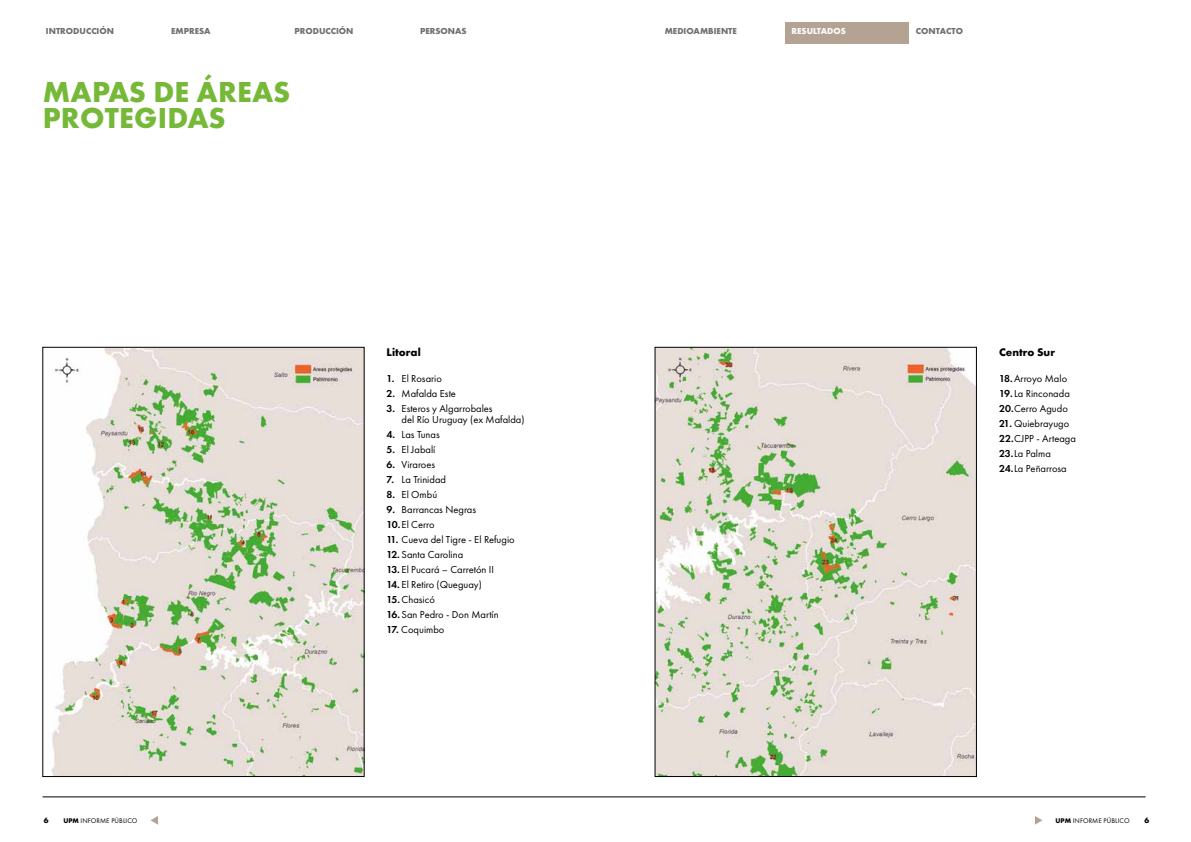
<style>
.page{position:relative;width:1191px;height:842px;background:#fff}
.page>*{position:absolute;margin:0;border:0;box-sizing:border-box;transform-origin:0 0}
.t1{font:700 30px/26px "Futura PT";letter-spacing:.01em;color:#76b837}
.t2{font:700 11.5px "Futura PT";color:#000}
.t3{font:10.5px/15px "Futura PT";color:#000}
.t4{font:700 9px "Futura PT";color:#706f6f}
.t5{font:700 9px "Futura PT";color:#fff}
.t6{font:700 8px "Futura PT";color:#000}
.t7{font:7px "Futura PT";letter-spacing:.01em;color:#000}
.s1{font-weight:600}
.s2{font-weight:700}
</style>
<div class="page">
<div style="left:785px;top:23px;width:124px;height:21px;background:#b4a393"></div>
<img style="left:657px;top:349px;width:317px;height:426px">
<div style="left:655px;top:347px;width:321px;height:430px;border:1px solid #000"></div>
<img style="left:51px;top:349px;width:311px;height:426px">
<div style="left:43px;top:347px;width:321px;height:430px;border:1px solid #000"></div>
<hr style="left:43px;top:796px;width:1102px;height:1px;background:#000">
<svg style="left:1035px;top:816px;width:7px;height:9px"></svg>
<svg style="left:150px;top:816px;width:8px;height:9px"></svg>
<p class="t4" style="left:46px;top:25px;width:70px">INTRODUCCIÓN</p>
<p class="t4" style="left:171px;top:25px;width:41px">EMPRESA</p>
<p class="t4" style="left:294px;top:25px;width:61px">PRODUCCIÓN</p>
<p class="t4" style="left:420px;top:25px;width:48px">PERSONAS</p>
<p class="t4" style="left:664px;top:25px;width:74px">MEDIOAMBIENTE</p>
<p class="t5" style="left:791px;top:25px;width:56px">RESULTADOS</p>
<p class="t4" style="left:916px;top:25px;width:49px">CONTACTO</p>
<h1 class="t1" style="left:43px;top:78px;width:249px">MAPAS DE ÁREAS<br>PROTEGIDAS</h1>
<p class="t2" style="left:386px;top:345px;width:36px">Litoral</p>
<p class="t3" style="left:386px;top:371px;width:57px"><span class="s1">1.</span> El Rosario</p>
<p class="t3" style="left:386px;top:386px;width:71px"><span class="s1">2.</span> Mafalda Este</p>
<p class="t3" style="left:401px;top:403px;width:124px;line-height:11px;text-indent:-15px"><span class="s1">3.</span> Esteros y Algarrobales<br>del Río Uruguay (ex Mafalda)</p>
<p class="t3" style="left:386px;top:427px;width:55px"><span class="s1">4.</span> Las Tunas</p>
<p class="t3" style="left:386px;top:442px;width:50px"><span class="s1">5.</span> El Jabalí</p>
<p class="t3" style="left:386px;top:457px;width:50px"><span class="s1">6.</span> Viraroes</p>
<p class="t3" style="left:386px;top:472px;width:61px"><span class="s1">7.</span> La Trinidad</p>
<p class="t3" style="left:386px;top:487px;width:52px"><span class="s1">8.</span> El Ombú</p>
<p class="t3" style="left:386px;top:502px;width:91px"><span class="s1">9.</span> Barrancas Negras<br><span class="s1">10.</span>El Cerro</p>
<p class="t3" style="left:386px;top:532px;width:130px"><span class="s1">11.</span> Cueva del Tigre - El Refugio</p>
<p class="t3" style="left:386px;top:547px;width:78px"><span class="s1">12.</span> Santa Carolina</p>
<p class="t3" style="left:386px;top:562px;width:109px"><span class="s1">13.</span> El Pucará – Carretón II</p>
<p class="t3" style="left:386px;top:577px;width:97px"><span class="s1">14.</span> El Retiro (Queguay)<br><span class="s1">15.</span>Chasicó</p>
<p class="t3" style="left:386px;top:607px;width:114px"><span class="s1">16.</span> San Pedro - Don Martín</p>
<p class="t3" style="left:386px;top:622px;width:59px"><span class="s1">17.</span> Coquimbo</p>
<p class="t2" style="left:999px;top:345px;width:58px">Centro Sur</p>
<p class="t3" style="left:999px;top:371px;width:72px"><span class="s1">18.</span>Arroyo Malo<br><span class="s1">19.</span>La Rinconada<br><span class="s1">20.</span>Cerro Agudo</p>
<p class="t3" style="left:999px;top:416px;width:78px"><span class="s1">21.</span> Quiebrayugo<br><span class="s1">22.</span>CJPP - Arteaga<br><span class="s1">23.</span>La Palma<br><span class="s1">24.</span>La Peñarrosa</p>
<p class="t6" style="left:44px;top:815px;width:6px">6</p>
<p class="t7" style="left:63px;top:816px;width:76px"><span class="s2">UPM</span> INFORME PÚBLICO</p>
<p class="t7" style="left:1055px;top:816px;width:76px"><span class="s2">UPM</span> INFORME PÚBLICO</p>
<p class="t6" style="left:1144px;top:815px;width:6px">6</p>
</div>
